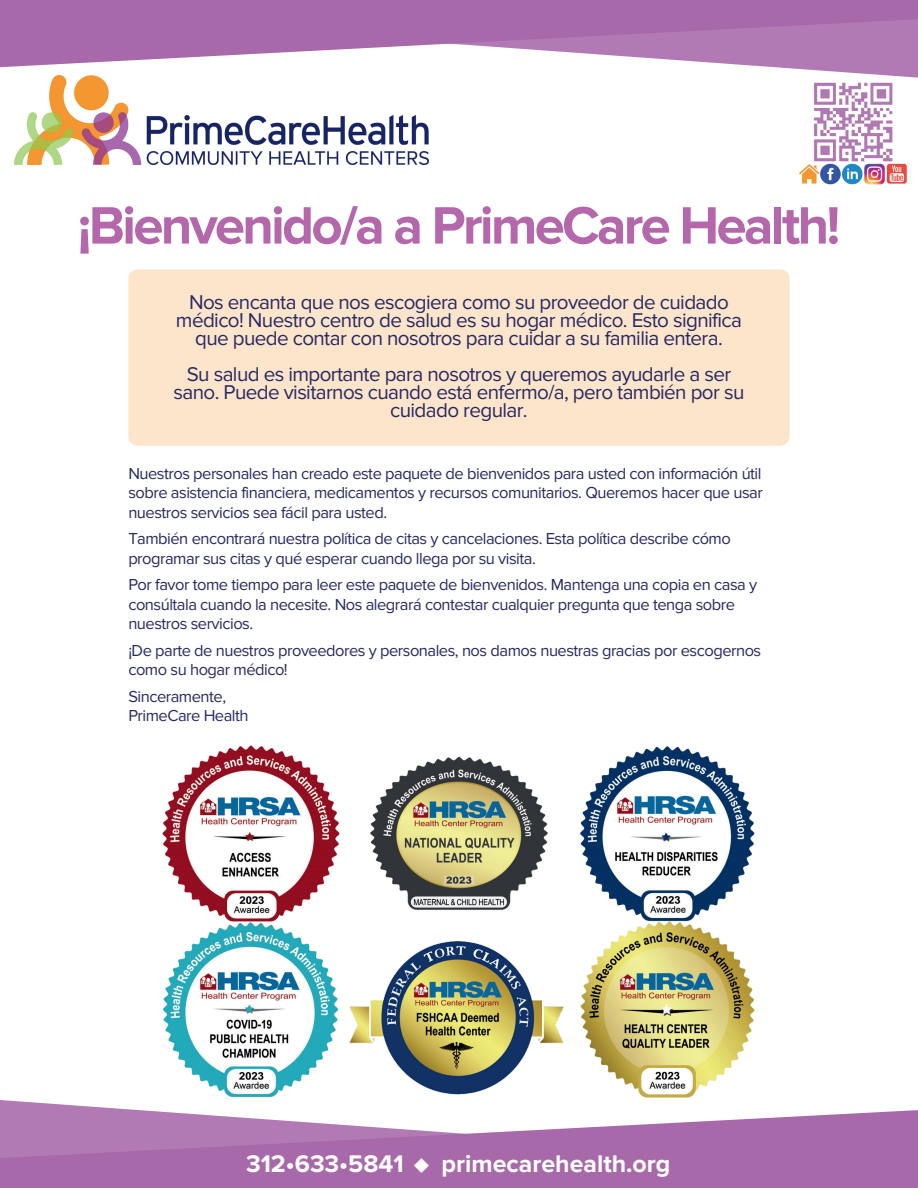
<style>
.page{position:relative;width:918px;height:1188px;background:#fff}
.page>*{position:absolute;margin:0;border:0;box-sizing:border-box;transform-origin:0 0}
.t1{font:700 54.6px "Proxima Nova";letter-spacing:-.05em;color:#b467aa}
.t2{font:700 24.9px "Proxima Nova";color:#fff}
.t3{font:20.7px/18px "Proxima Nova";letter-spacing:-.03em;color:#272962;text-align:center}
.t4{font:16.5px/19.5px "Proxima Nova";letter-spacing:-.03em;color:#272962}
.s1{font-size:29.7px}
</style>
<div class="page">
<svg style="left:0;top:67px;width:918px;height:11px"></svg>
<svg style="left:0;top:1100px;width:137px;height:10px"></svg>
<svg style="left:0;top:0;width:918px;height:67px;fill:#a869ab"></svg>
<svg style="left:0;top:1110px;width:918px;height:78px;fill:#a869ab"></svg>
<img style="left:15px;top:75px;width:414px;height:89px">
<div style="left:128px;top:269px;width:662px;height:177px;background:#fce5cb;border-radius:9px"></div>
<img style="left:800px;top:82px;width:107px;height:103px">
<img style="left:349px;top:941px;width:215px;height:154px">
<img style="left:580px;top:746px;width:175px;height:352px">
<img style="left:371px;top:756px;width:176px;height:154px">
<img style="left:163px;top:745px;width:176px;height:353px">
<h1 class="t1" style="left:78px;top:194px;width:764px">¡Bienvenido/a a PrimeCare Health!</h1>
<p class="t3" style="left:176px;top:294px;width:567px">Nos encanta que nos escogiera como su proveedor de cuidado médico! Nuestro centro de salud es su hogar médico. Esto significa que puede contar con nosotros para cuidar a su familia entera.</p>
<p class="t3" style="left:174px;top:366px;width:572px">Su salud es importante para nosotros y queremos ayudarle a ser sano. Puede visitarnos cuando está enfermo/a, pero también por su cuidado regular.</p>
<p class="t4" style="left:128px;top:464px;width:636px;text-align:justify">Nuestros personales han creado este paquete de bienvenidos para usted con información útil sobre asistencia financiera, medicamentos y recursos comunitarios. Queremos hacer que usar nuestros servicios sea fácil para usted.</p>
<p class="t4" style="left:128px;top:529px;width:604px">También encontrará nuestra política de citas y cancelaciones. Esta política describe cómo programar sus citas y qué esperar cuando llega por su visita.</p>
<p class="t4" style="left:128px;top:575px;width:630px">Por favor tome tiempo para leer este paquete de bienvenidos. Mantenga una copia en casa y consúltala cuando la necesite. Nos alegrará contestar cualquier pregunta que tenga sobre nuestros servicios.</p>
<p class="t4" style="left:128px;top:641px;width:634px">¡De parte de nuestros proveedores y personales, nos damos nuestras gracias por escogernos como su hogar médico!</p>
<p class="t4" style="left:128px;top:687px;width:122px">Sinceramente,<br>PrimeCare Health</p>
<h2 class="t2" style="left:246px;top:1149px;width:426px">312•633•5841 <span class="s1">♦</span> primecarehealth.org</h2>
</div>
